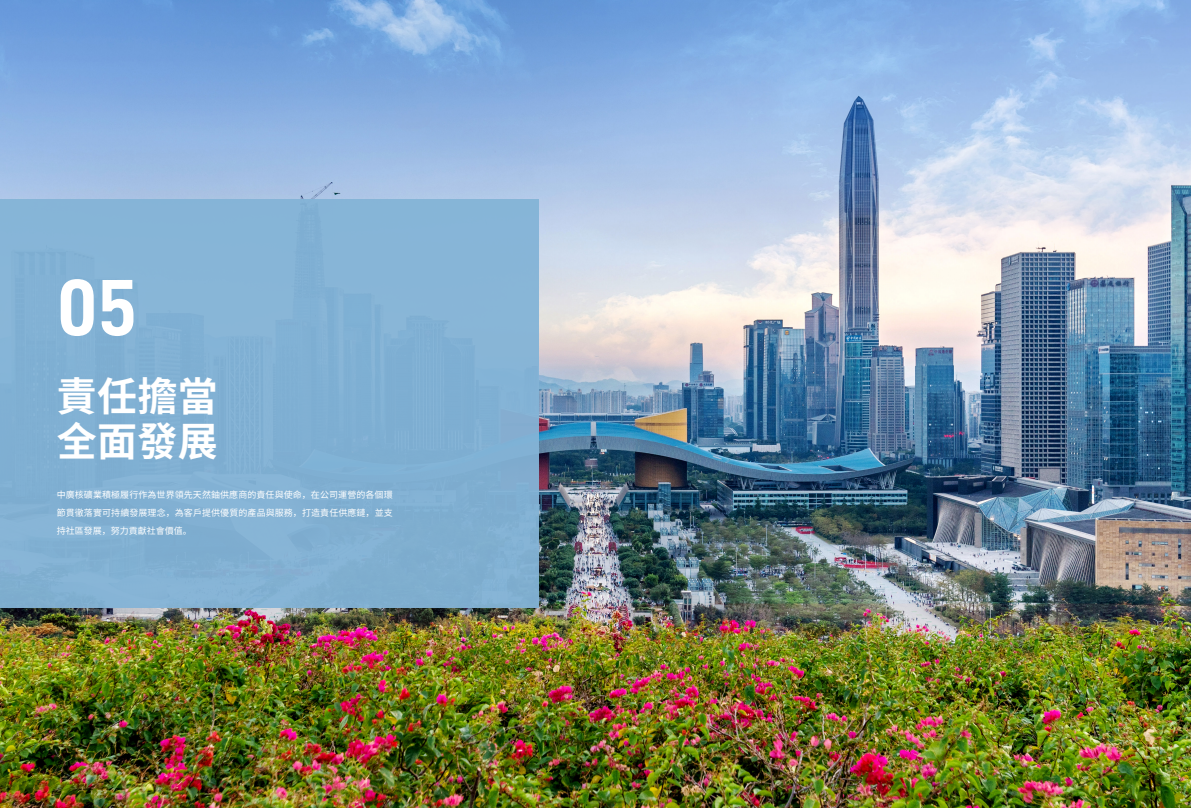
<style>
.page{position:relative;width:1191px;height:808px;background:#fff}
.page>*{position:absolute;margin:0;border:0;box-sizing:border-box;transform-origin:0 0}
.t1{font:80px "D DIN Bold";color:#fff}
.t2{font:700 40px/45px "Source Han Sans CN";letter-spacing:.01em;color:#fff}
.t3{font:9px/18px "Source Han Sans CN";letter-spacing:.01em;color:#fff;text-align:justify}
</style>
<div class="page">
<img style="left:0;top:0;width:1191px;height:808px">
<div style="left:0;top:200px;width:539px;height:408px;background:#84b4d7"></div>
<h1 class="t1" style="left:57px;top:263px;width:82px">05</h1>
<h2 class="t2" style="left:57px;top:375px;width:163px">責任擔當全面發展</h2>
<p class="t3" style="left:57px;top:486px;width:337px">中廣核礦業積極履行作為世界領先天然鈾供應商的責任與使命，在公司運營的各個環節貫徹落實可持續發展理念，為客戶提供優質的產品與服務，打造責任供應鏈，並支持社區發展，努力貢獻社會價值。</p>
</div>
